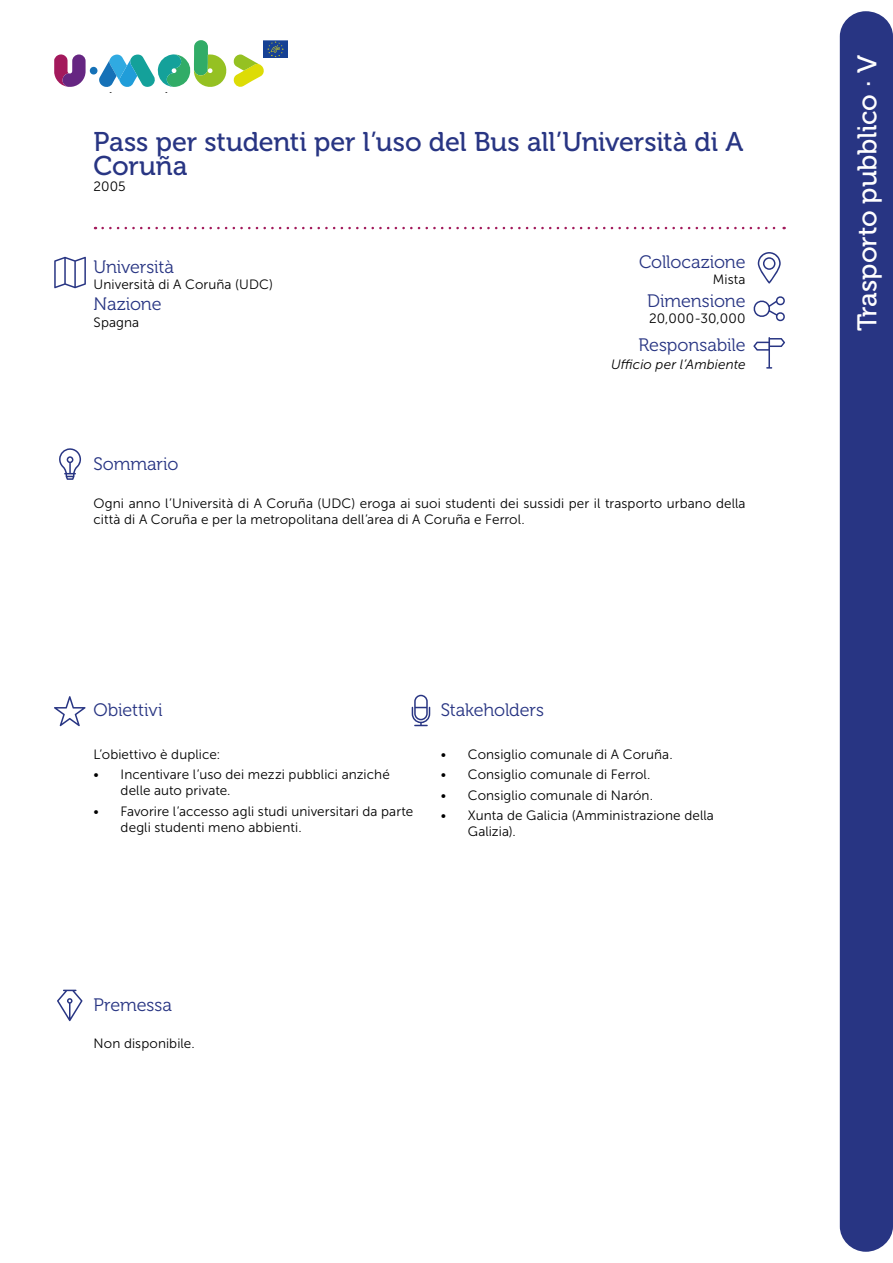
<style>
.page{position:relative;width:893px;height:1263px;background:#fff}
.page>*{position:absolute;margin:0;border:0;box-sizing:border-box;transform-origin:0 0}
.t1{font:27px/24px "Museo 500";letter-spacing:-.01em;color:#283583}
.t2{font:27px "Museo 500";letter-spacing:-.01em;color:#fff}
.t3{font:18px "Museo 300";letter-spacing:-.005em;color:#283583}
.t4{font:13.5px/16.2px "Museo Sans 300";letter-spacing:.005em;color:#000}
.t5{font:italic 13.5px "Museo Sans 300";letter-spacing:.01em;color:#000}
</style>
<div class="page">
<div style="left:840px;top:11px;width:53px;height:1241px;background:#283583;border-radius:26px"></div>
<svg style="left:54px;top:54px;width:32px;height:33px"></svg>
<svg style="left:233px;top:54px;width:31px;height:33px"></svg>
<div style="left:90px;top:67px;width:8px;height:8px;background:#1571b7;border-radius:50%"></div>
<img style="left:263px;top:40px;width:25px;height:18px">
<svg style="left:99px;top:40px;width:128px;height:53px"></svg>
<svg style="left:103px;top:227px;width:682px;height:2px"></svg>
<svg style="left:54px;top:696px;width:32px;height:30px"></svg>
<svg style="left:753px;top:296px;width:32px;height:26px"></svg>
<svg style="left:758px;top:252px;width:23px;height:32px"></svg>
<svg style="left:54px;top:257px;width:32px;height:31px"></svg>
<svg style="left:59px;top:448px;width:22px;height:32px"></svg>
<svg style="left:753px;top:337px;width:32px;height:32px"></svg>
<svg style="left:412px;top:695px;width:18px;height:31px"></svg>
<svg style="left:57px;top:990px;width:26px;height:31px"></svg>
<h1 class="t1" style="left:94px;top:130px;width:651px">Pass per studenti per l’uso del Bus all’Università di A<br>Coruña</h1>
<p class="t4" style="left:94px;top:178px;width:34px">2005</p>
<h2 class="t3" style="left:94px;top:257px;width:82px">Università</h2>
<p class="t4" style="left:94px;top:276px;width:181px">Università di A Coruña (UDC)</p>
<h2 class="t3" style="left:94px;top:294px;width:69px">Nazione</h2>
<p class="t4" style="left:94px;top:314px;width:47px">Spagna</p>
<h2 class="t3" style="left:94px;top:454px;width:87px">Sommario</h2>
<h2 class="t3" style="left:639px;top:252px;width:108px">Collocazione</h2>
<p class="t4" style="left:713px;top:271px;width:34px">Mista</p>
<h2 class="t3" style="left:647px;top:291px;width:100px">Dimensione</h2>
<p class="t4" style="left:649px;top:311px;width:98px">20,000-30,000</p>
<h2 class="t3" style="left:639px;top:335px;width:109px">Responsabile</h2>
<p class="t5" style="left:611px;top:357px;width:136px">Ufficio per l’Ambiente</p>
<p class="t4" style="left:94px;top:495px;width:653px">Ogni anno l’Università di A Coruña (UDC) eroga ai suoi studenti dei sussidi per il trasporto urbano della città di A Coruña e per la metropolitana dell’area di A Coruña e Ferrol.</p>
<h2 class="t3" style="left:94px;top:700px;width:71px">Obiettivi</h2>
<h2 class="t3" style="left:441px;top:700px;width:105px">Stakeholders</h2>
<p class="t4" style="left:94px;top:746px;width:128px">L’obiettivo è duplice:</p>
<p class="t4" style="left:121px;top:766px;width:271px;text-indent:-27px">• Incentivare l’uso dei mezzi pubblici anziché delle auto private.</p>
<p class="t4" style="left:121px;top:803px;width:294px;text-indent:-27px">• Favorire l’accesso agli studi universitari da parte degli studenti meno abbienti.</p>
<p class="t4" style="left:441px;top:746px;width:233px">• Consiglio comunale di A Coruña.</p>
<p class="t4" style="left:441px;top:766px;width:211px">• Consiglio comunale di Ferrol.</p>
<p class="t4" style="left:441px;top:787px;width:214px">• Consiglio comunale di Narón.</p>
<p class="t4" style="left:468px;top:807px;width:248px;text-indent:-27px">• Xunta de Galicia (Amministrazione della<br>Galizia).</p>
<h2 class="t3" style="left:94px;top:995px;width:80px">Premessa</h2>
<p class="t4" style="left:94px;top:1035px;width:103px">Non disponibile.</p>
<h1 class="t2" style="left:852px;top:331px;width:278px;rotate:-90deg">Trasporto pubblico · V</h1>
</div>
